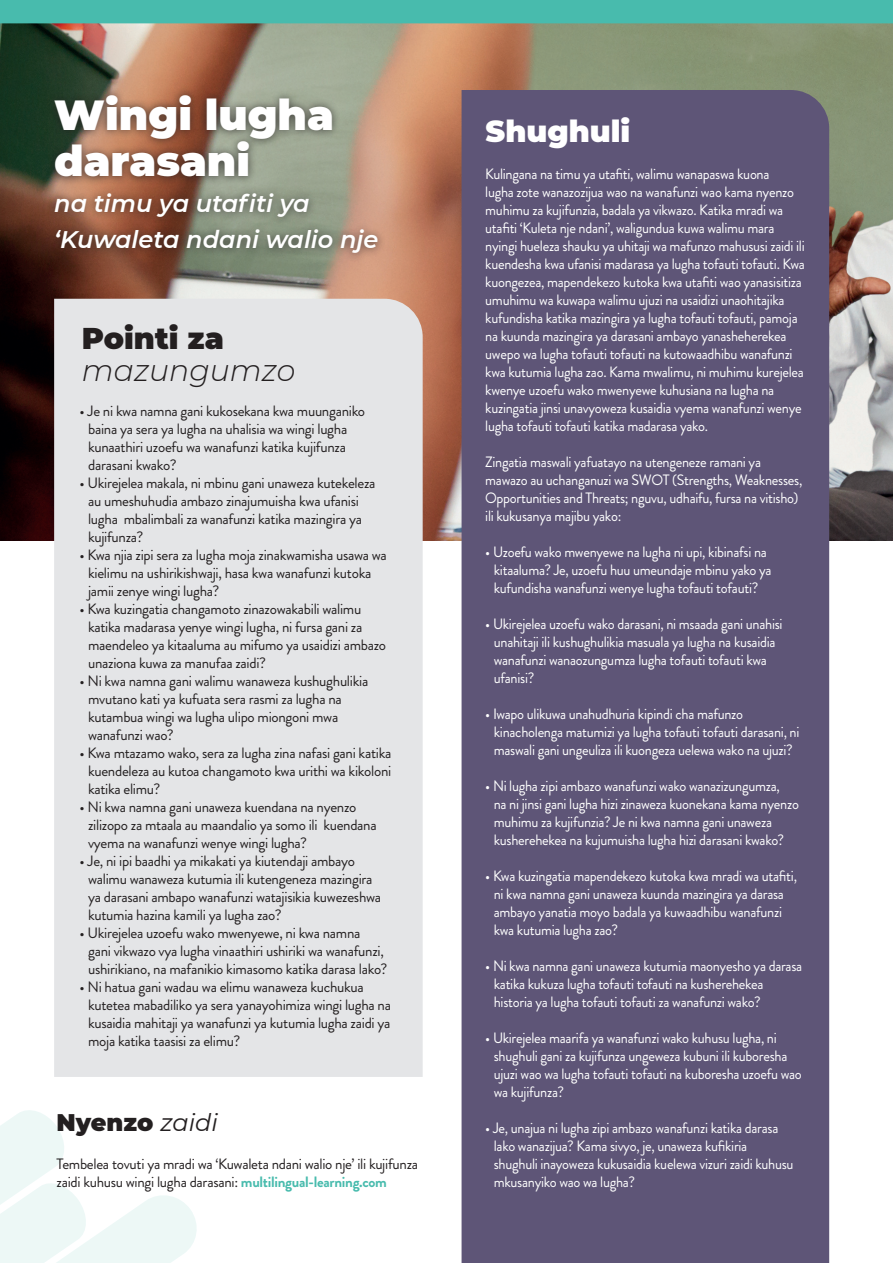
<style>
.page{position:relative;width:893px;height:1263px;background:#fff}
.page>*{position:absolute;margin:0;border:0;box-sizing:border-box;transform-origin:0 0}
.t1{font:900 42px/46.5px "Montserrat";color:#fff}
.t2{font:italic 300 30px/31.5px "Montserrat";color:#231f20}
.t3{font:900 30px "Montserrat";color:#fff}
.t4{font:italic 600 24px/36px "Montserrat";color:#fff}
.t5{font:900 24px "Montserrat";color:#231f20}
.t6{font:15px/18px "Brandon Grotesque";letter-spacing:-.02em;color:#fff;scale:.96 1}
.t7{font:15px/18px "Brandon Grotesque";letter-spacing:-.02em;color:#231f20}
.s1{font-weight:900;font-style:normal}
.s2{font-weight:400;font-style:italic}
.s3{font-weight:700;color:#48bbad}
</style>
<div class="page">
<img style="left:0;top:23px;width:893px;height:517px">
<svg style="left:0;top:1110px;width:197px;height:153px"></svg>
<div style="left:0;top:0;width:893px;height:23px;background:#48bbad"></div>
<div style="left:47px;top:87px;width:339px;height:175px;background:#231f20;opacity:.75"></div>
<div style="left:54px;top:299px;width:369px;height:778px;background:#e4e5e7"></div>
<div style="left:462px;top:90px;width:367px;height:1173px;background:#5e5577"></div>
<p class="t1" style="left:54px;top:89px;width:281px">Wingi lugha darasani</p>
<p class="t4" style="left:54px;top:185px;width:326px">na timu ya utafiti ya ‘Kuwaleta ndani walio nje</p>
<p class="t2" style="left:82px;top:322px;width:215px"><span class="s1">Pointi za </span>mazungumzo</p>
<p class="t7" style="left:80px;top:402px;width:287px">• Je ni kwa namna gani kukosekana kwa muunganiko</p>
<p class="t7" style="left:88px;top:420px;width:261px;text-align:justify">baina ya sera ya lugha na uhalisia wa wingi lugha kunaathiri uzoefu wa wanafunzi katika kujifunza darasani kwako?</p>
<p class="t7" style="left:80px;top:474px;width:297px">• Ukirejelea makala, ni mbinu gani unaweza kutekeleza</p>
<p class="t7" style="left:88px;top:492px;width:276px">au umeshuhudia ambazo zinajumuisha kwa ufanisi lugha mbalimbali za wanafunzi katika mazingira ya kujifunza?</p>
<p class="t7" style="left:80px;top:546px;width:309px">• Kwa njia zipi sera za lugha moja zinakwamisha usawa wa</p>
<p class="t7" style="left:88px;top:564px;width:285px">kielimu na ushirikishwaji, hasa kwa wanafunzi kutoka jamii zenye wingi lugha?</p>
<p class="t7" style="left:80px;top:600px;width:283px">• Kwa kuzingatia changamoto zinazowakabili walimu</p>
<p class="t7" style="left:88px;top:618px;width:300px">katika madarasa yenye wingi lugha, ni fursa gani za maendeleo ya kitaaluma au mifumo ya usaidizi ambazo unaziona kuwa za manufaa zaidi?</p>
<p class="t7" style="left:80px;top:672px;width:290px">• Ni kwa namna gani walimu wanaweza kushughulikia</p>
<p class="t7" style="left:88px;top:690px;width:255px">mvutano kati ya kufuata sera rasmi za lugha na kutambua wingi wa lugha ulipo miongoni mwa wanafunzi wao?</p>
<p class="t7" style="left:80px;top:744px;width:313px">• Kwa mtazamo wako, sera za lugha zina nafasi gani katika</p>
<p class="t7" style="left:88px;top:762px;width:305px">kuendeleza au kutoa changamoto kwa urithi wa kikoloni katika elimu?</p>
<p class="t7" style="left:80px;top:798px;width:278px">• Ni kwa namna gani unaweza kuendana na nyenzo</p>
<p class="t7" style="left:88px;top:816px;width:290px">zilizopo za mtaala au maandalio ya somo ili kuendana vyema na wanafunzi wenye wingi lugha?</p>
<p class="t7" style="left:80px;top:852px;width:277px">• Je, ni ipi baadhi ya mikakati ya kiutendaji ambayo</p>
<p class="t7" style="left:88px;top:870px;width:295px">walimu wanaweza kutumia ili kutengeneza mazingira ya darasani ambapo wanafunzi watajisikia kuwezeshwa kutumia hazina kamili ya lugha zao?</p>
<p class="t7" style="left:80px;top:924px;width:282px">• Ukirejelea uzoefu wako mwenyewe, ni kwa namna</p>
<p class="t7" style="left:88px;top:942px;width:301px">gani vikwazo vya lugha vinaathiri ushiriki wa wanafunzi, ushirikiano, na mafanikio kimasomo katika darasa lako?</p>
<p class="t7" style="left:80px;top:978px;width:286px">• Ni hatua gani wadau wa elimu wanaweza kuchukua</p>
<p class="t7" style="left:88px;top:996px;width:304px;text-align:justify">kutetea mabadiliko ya sera yanayohimiza wingi lugha na kusaidia mahitaji ya wanafunzi ya kutumia lugha zaidi ya moja katika taasisi za elimu?</p>
<p class="t5" style="left:57px;top:1104px;width:163px">Nyenzo <span class="s2">zaidi</span></p>
<p class="t7" style="left:57px;top:1155px;width:363px">Tembelea tovuti ya mradi wa ‘Kuwaleta ndani walio nje’ ili kujifunza zaidi kuhusu wingi lugha darasani: <span class="s3">multilingual-learning.com</span></p>
<p class="t3" style="left:486px;top:109px;width:146px">Shughuli</p>
<p class="t6" style="left:485px;top:165px;width:334px">Kulingana na timu ya utafiti, walimu wanapaswa kuona<br>lugha zote wanazozijua wao na wanafunzi wao kama nyenzo muhimu za kujifunzia, badala ya vikwazo. Katika mradi wa utafiti ‘Kuleta nje ndani’, waligundua kuwa walimu mara nyingi hueleza shauku ya uhitaji wa mafunzo mahususi zaidi ili kuendesha kwa ufanisi madarasa ya lugha tofauti tofauti. Kwa kuongezea, mapendekezo kutoka kwa utafiti wao yanasisitiza umuhimu wa kuwapa walimu ujuzi na usaidizi unaohitajika kufundisha katika mazingira ya lugha tofauti tofauti, pamoja na kuunda mazingira ya darasani ambayo yanasheherekea uwepo wa lugha tofauti tofauti na kutowaadhibu wanafunzi kwa kutumia lugha zao. Kama mwalimu, ni muhimu kurejelea kwenye uzoefu wako mwenyewe kuhusiana na lugha na kuzingatia jinsi unavyoweza kusaidia vyema wanafunzi wenye lugha tofauti tofauti katika madarasa yako.</p>
<p class="t6" style="left:485px;top:453px;width:332px">Zingatia maswali yafuatayo na utengeneze ramani ya mawazo au uchanganuzi wa SWOT (Strengths, Weaknesses, Opportunities and Threats; nguvu, udhaifu, fursa na vitisho) ili kukusanya majibu yako:</p>
<p class="t6" style="left:485px;top:543px;width:295px">• Uzoefu wako mwenyewe na lugha ni upi, kibinafsi na</p>
<p class="t6" style="left:494px;top:561px;width:291px">kitaaluma? Je, uzoefu huu umeundaje mbinu yako ya kufundisha wanafunzi wenye lugha tofauti tofauti?</p>
<p class="t6" style="left:485px;top:615px;width:311px">• Ukirejelea uzoefu wako darasani, ni msaada gani unahisi</p>
<p class="t6" style="left:494px;top:633px;width:295px">unahitaji ili kushughulikia masuala ya lugha na kusaidia wanafunzi wanaozungumza lugha tofauti tofauti kwa ufanisi?</p>
<p class="t6" style="left:485px;top:705px;width:270px">• Iwapo ulikuwa unahudhuria kipindi cha mafunzo</p>
<p class="t6" style="left:494px;top:723px;width:320px">kinacholenga matumizi ya lugha tofauti tofauti darasani, ni maswali gani ungeuliza ili kuongeza uelewa wako na ujuzi?</p>
<p class="t6" style="left:485px;top:777px;width:308px">• Ni lugha zipi ambazo wanafunzi wako wanazizungumza,</p>
<p class="t6" style="left:494px;top:795px;width:319px">na ni jinsi gani lugha hizi zinaweza kuonekana kama nyenzo muhimu za kujifunzia? Je ni kwa namna gani unaweza kusherehekea na kujumuisha lugha hizi darasani kwako?</p>
<p class="t6" style="left:485px;top:867px;width:326px">• Kwa kuzingatia mapendekezo kutoka kwa mradi wa utafiti,</p>
<p class="t6" style="left:494px;top:885px;width:304px">ni kwa namna gani unaweza kuunda mazingira ya darasa ambayo yanatia moyo badala ya kuwaadhibu wanafunzi kwa kutumia lugha zao?</p>
<p class="t6" style="left:485px;top:957px;width:332px">• Ni kwa namna gani unaweza kutumia maonyesho ya darasa</p>
<p class="t6" style="left:494px;top:975px;width:283px">katika kukuza lugha tofauti tofauti na kusherehekea historia ya lugha tofauti tofauti za wanafunzi wako?</p>
<p class="t6" style="left:485px;top:1029px;width:305px">• Ukirejelea maarifa ya wanafunzi wako kuhusu lugha, ni</p>
<p class="t6" style="left:494px;top:1047px;width:322px">shughuli gani za kujifunza ungeweza kubuni ili kuboresha ujuzi wao wa lugha tofauti tofauti na kuboresha uzoefu wao wa kujifunza?</p>
<p class="t6" style="left:485px;top:1119px;width:307px">• Je, unajua ni lugha zipi ambazo wanafunzi katika darasa</p>
<p class="t6" style="left:494px;top:1137px;width:314px">lako wanazijua? Kama sivyo, je, unaweza kufikiria shughuli inayoweza kukusaidia kuelewa vizuri zaidi kuhusu mkusanyiko wao wa lugha?</p>
</div>
